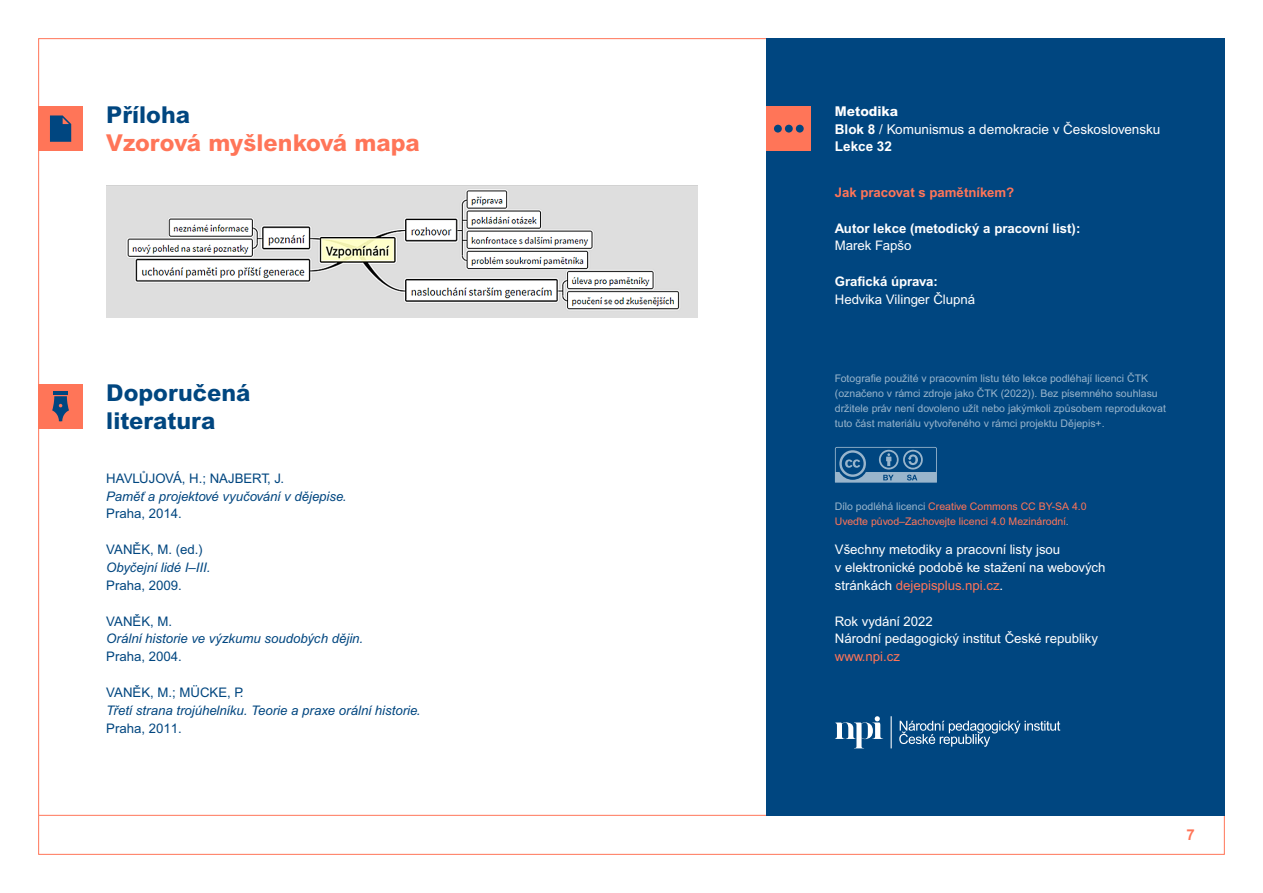
<style>
.page{position:relative;width:1263px;height:893px;background:#fff}
.page>*{position:absolute;margin:0;border:0;box-sizing:border-box;transform-origin:0 0}
.t1{font:800 23.25px/27.9px "Arial MT Pro";color:#004680}
.t2{font:800 23.25px "Arial MT Pro";color:#ff7558}
.t3{font:700 15px "Arial MT Pro";color:#ff7558}
.t4{font:13.5px/17.4px "Arial MT Pro";color:#fff}
.t5{font:13.2px/17.9px "Arial MT Pro";color:#fff}
.t6{font:italic 13.2px "Arial MT Pro";color:#004680}
.t7{font:13.2px "Arial MT Pro";color:#004680}
.t8{font:700 13.2px "Arial MT Pro";color:#fff}
.t9{font:700 13.2px "Arial MT Pro";color:#ff7558}
.t10{font:13.2px "Arial MT Pro";color:#ff7558}
.t11{font:10.5px/15px "Arial MT Pro";color:#99b5cc}
.t12{font:10.5px/15px "Arial MT Pro";color:#ff7558}
.s1{font-weight:800}
.s2{font-weight:700}
.s3{color:#99b5cc}
.s4{color:#ff7558}
</style>
<div class="page">
<hr style="left:39px;top:815px;width:1186px;height:1px;background:#ff7558">
<div style="left:766px;top:38px;width:459px;height:778px;background:#004680"></div>
<div style="left:38px;top:384px;width:45px;height:44px;background:#ff7558"></div>
<svg style="left:52px;top:396px;width:17px;height:25px"></svg>
<hr style="left:53px;top:391px;width:15px;height:4px;background:#004680">
<div style="left:766px;top:106px;width:45px;height:45px;background:#ff7558"></div>
<div style="left:774px;top:125px;width:8px;height:8px;background:#004680;border-radius:50%"></div>
<div style="left:785px;top:125px;width:8px;height:8px;background:#004680;border-radius:50%"></div>
<div style="left:796px;top:125px;width:8px;height:8px;background:#004680;border-radius:50%"></div>
<img style="left:106px;top:186px;width:591px;height:132px">
<div style="left:38px;top:106px;width:45px;height:45px;background:#ff7558"></div>
<svg style="left:50px;top:115px;width:21px;height:27px"></svg>
<svg style="left:835px;top:447px;width:102px;height:36px"></svg>
<svg style="left:835px;top:716px;width:225px;height:32px"></svg>
<h1 class="t1" style="left:106px;top:101px;width:85px">Příloha</h1>
<h1 class="t2" style="left:106px;top:129px;width:315px">Vzorová myšlenková mapa</h1>
<h1 class="t1" style="left:106px;top:379px;width:146px">Doporučená literatura</h1>
<p class="t7" style="left:106px;top:470px;width:10px">HAVL</p>
<p class="t7" style="left:139px;top:470px;width:26px">ŮJOVÁ</p>
<p class="t7" style="left:182px;top:470px;width:104px">, H .; NAJBERT, J.</p>
<p class="t6" style="left:106px;top:488px;width:242px">Paměť a projektové vyučování v dějepise.</p>
<p class="t7" style="left:106px;top:506px;width:77px">Praha, 2014.</p>
<p class="t7" style="left:106px;top:542px;width:10px">VANĚ</p>
<p class="t7" style="left:141px;top:542px;width:63px">K, M. (ed.)</p>
<p class="t6" style="left:106px;top:560px;width:106px">Obyčejní lidé I–III.</p>
<p class="t7" style="left:106px;top:578px;width:77px">Praha, 2009.</p>
<p class="t7" style="left:106px;top:613px;width:10px">VANĚ</p>
<p class="t7" style="left:141px;top:613px;width:32px">K, M.</p>
<p class="t6" style="left:106px;top:631px;width:258px">Orální historie ve výzkumu soudobých dějin.</p>
<p class="t7" style="left:106px;top:649px;width:77px">Praha, 2004.</p>
<p class="t7" style="left:106px;top:685px;width:10px">VANĚ</p>
<p class="t7" style="left:141px;top:685px;width:104px">K, M.; MÜCKE, P.</p>
<p class="t6" style="left:106px;top:702px;width:316px">Třetí strana trojúhelníku. Teorie a praxe orální historie.</p>
<p class="t7" style="left:106px;top:720px;width:77px">Praha, 2011.</p>
<p class="t4" style="left:835px;top:103px;width:327px"><span class="s1">Metodika<br></span><span class="s2">Blok 8</span> / Komunismus a demokracie v Československu<br><span class="s2">Lekce 32</span></p>
<p class="t9" style="left:835px;top:184px;width:181px">Jak pracovat s pamětníkem?</p>
<p class="t8" style="left:835px;top:220px;width:247px">Autor lekce (metodický a pracovní list):</p>
<p class="t5" style="left:835px;top:238px;width:78px">Marek Fapšo</p>
<p class="t8" style="left:835px;top:274px;width:104px">Grafická úprava:</p>
<p class="t5" style="left:835px;top:291px;width:142px">Hedvika Vilinger Člupná</p>
<p class="t11" style="left:835px;top:371px;width:333px">Fotografie použité v pracovním listu této lekce podléhají licenci ČTK (označeno v rámci zdroje jako ČTK (2022)). Bez písemného souhlasu držitele práv není dovoleno užít nebo jakýmkoli způsobem reprodukovat tuto část materiálu vytvořeného v rámci projektu Dějepis+.</p>
<p class="t12" style="left:835px;top:499px;width:253px"><span class="s3">Dílo podléhá licenci</span> Creative Commons CC BY-SA 4.0<br>Uveďte původ–Zachovejte licenci 4.0 Mezinárodní<span class="s3">.</span></p>
<p class="t5" style="left:835px;top:541px;width:272px">Všechny metodiky a pracovní listy jsou<br>v elektronické podobě ke stažení na webových stránkách <span class="s4">dejepisplus.npi.cz</span>.</p>
<p class="t5" style="left:835px;top:613px;width:265px">Rok vydání 2022<br>N árodní pedagogický institut České republiky</p>
<p class="t10" style="left:835px;top:649px;width:67px">www.npi.cz</p>
<h2 class="t3" style="left:1186px;top:826px;width:10px">7</h2>
</div>
